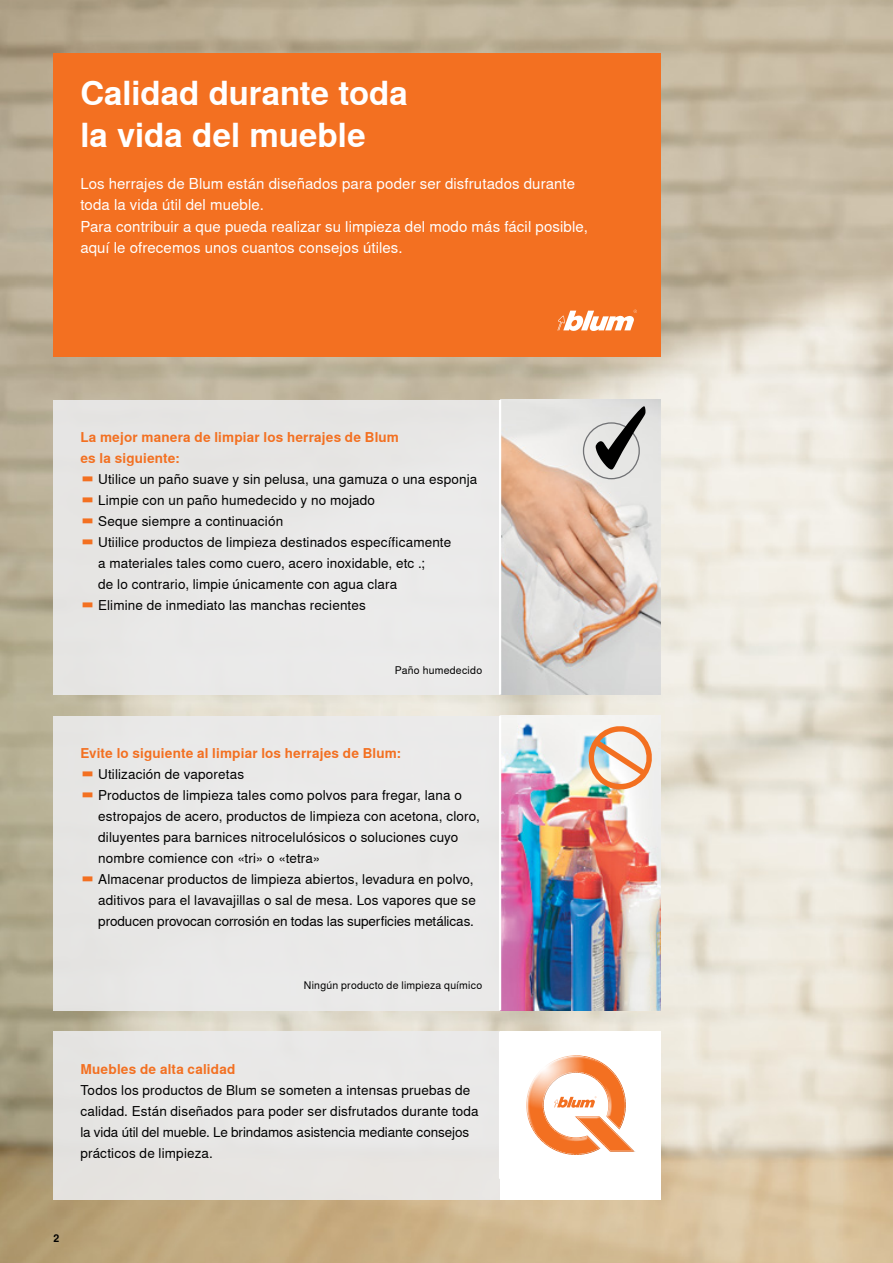
<style>
.page{position:relative;width:893px;height:1263px;background:#fff}
.page>*{position:absolute;margin:0;border:0;box-sizing:border-box;transform-origin:0 0}
.t1{font:81.9px "Nimbus Sans Global";color:#000;scale:.94 1}
.t2{font:700 33px/42px "Nimbus Sans Global";color:#fff}
.t3{font:15px/21px "Nimbus Sans Global";letter-spacing:.005em;color:#fff}
.t4{font:13.5px/21px "Nimbus Sans Global";letter-spacing:.01em;color:#000}
.t5{font:700 13.5px/21px "Nimbus Sans Global";letter-spacing:.015em;color:#f37021}
.t6{font:10.5px "Nimbus Sans Global";letter-spacing:.02em;color:#000}
.t7{font:700 10.5px "Nimbus Sans Global";color:#000}
.s1{font-size:17.25px;color:#f37021}
</style>
<div class="page">
<img style="left:0;top:0;width:893px;height:1263px">
<div style="left:54px;top:54px;width:607px;height:303px;background:#f37021"></div>
<svg style="left:557px;top:310px;width:80px;height:21px"></svg>
<div style="left:54px;top:400px;width:446px;height:295px;background:#ebebec"></div>
<div style="left:54px;top:716px;width:446px;height:294px;background:#ebebec"></div>
<div style="left:54px;top:1032px;width:446px;height:168px;background:#ebebec"></div>
<img style="left:501px;top:400px;width:160px;height:295px">
<img style="left:501px;top:716px;width:160px;height:294px">
<div style="left:500px;top:1031px;width:161px;height:169px;background:#fff"></div>
<svg style="left:526px;top:1055px;width:109px;height:100px"></svg>
<div style="left:583px;top:422px;width:57px;height:57px;border:1px solid #717275;border-radius:50%"></div>
<svg style="left:589px;top:726px;width:63px;height:63px"></svg>
<hr style="left:499px;top:400px;width:2px;height:295px;background:#fff">
<hr style="left:499px;top:716px;width:2px;height:294px;background:#fff">
<hr style="left:499px;top:1031px;width:2px;height:148px;background:#fff">
<h2 class="t2" style="left:80px;top:72px;width:329px">Calidad durante toda la vida del mueble</h2>
<p class="t3" style="left:80px;top:173px;width:509px">Los herrajes de Blum están diseñados para poder ser disfrutados durante toda la vida útil del mueble.<br>Para contribuir a que pueda realizar su limpieza del modo más fácil posible, aquí le ofrecemos unos cuantos consejos útiles.</p>
<p class="t5" style="left:80px;top:426px;width:320px">La mejor manera de limpiar los herrajes de Blum es la siguiente:</p>
<p class="t4" style="left:80px;top:468px;width:398px"><span class="s1">▬</span> Utilice un paño suave y sin pelusa, una gamuza o una esponja</p>
<p class="t4" style="left:80px;top:489px;width:296px"><span class="s1">▬</span> Limpie con un paño humedecido y no mojado</p>
<p class="t4" style="left:80px;top:510px;width:204px"><span class="s1">▬</span> Seque siempre a continuación</p>
<p class="t4" style="left:80px;top:531px;width:372px"><span class="s1">▬</span> Utiilice productos de limpieza destinados específicamente</p>
<p class="t4" style="left:98px;top:552px;width:328px">a materiales tales como cuero, acero inoxidable, etc .;</p>
<p class="t4" style="left:98px;top:573px;width:301px">de lo contrario, limpie únicamente con agua clara</p>
<p class="t4" style="left:80px;top:594px;width:287px"><span class="s1">▬</span> Elimine de inmediato las manchas recientes</p>
<p class="t6" style="left:395px;top:662px;width:89px">Paño humedecido</p>
<p class="t5" style="left:80px;top:742px;width:322px">Evite lo siguiente al limpiar los herrajes de Blum:</p>
<p class="t4" style="left:80px;top:763px;width:165px"><span class="s1">▬</span> Utilización de vaporetas</p>
<p class="t4" style="left:80px;top:784px;width:383px"><span class="s1">▬</span> Productos de limpieza tales como polvos para fregar, lana o</p>
<p class="t4" style="left:98px;top:805px;width:383px">estropajos de acero, productos de limpieza con acetona, cloro,</p>
<p class="t4" style="left:98px;top:826px;width:362px">diluyentes para barnices nitrocelulósicos o soluciones cuyo</p>
<p class="t4" style="left:98px;top:847px;width:224px">nombre comience con «tri» o «tetra»</p>
<p class="t4" style="left:80px;top:868px;width:395px"><span class="s1">▬</span> Almacenar productos de limpieza abiertos, levadura en polvo,</p>
<p class="t4" style="left:98px;top:889px;width:379px">aditivos para el lavavajillas o sal de mesa. Los vapores que se</p>
<p class="t4" style="left:98px;top:910px;width:377px">producen provocan corrosión en todas las superficies metálicas.</p>
<p class="t5" style="left:80px;top:1058px;width:157px">Muebles de alta calidad</p>
<p class="t6" style="left:304px;top:978px;width:180px">Ningún producto de limpieza químico</p>
<p class="t4" style="left:80px;top:1079px;width:400px">Todos los productos de Blum se someten a intensas pruebas de calidad. Están diseñados para poder ser disfrutados durante toda la vida útil del mueble. Le brindamos asistencia mediante consejos prácticos de limpieza.</p>
<p class="t7" style="left:54px;top:1230px;width:7px">2</p>
<h1 class="t1" style="left:590px;top:376px;width:65px">✓</h1>
</div>
